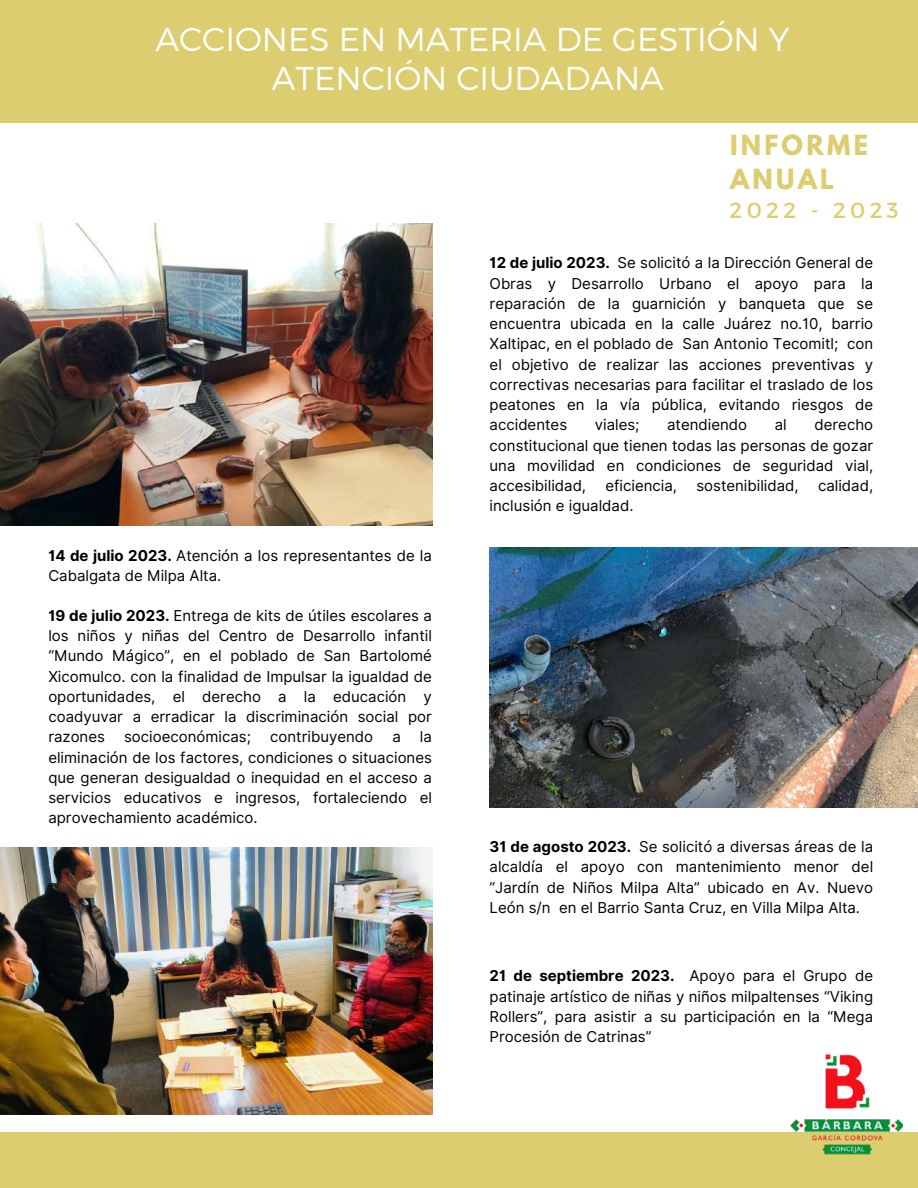
<style>
.page{position:relative;width:918px;height:1188px;background:#fff}
.page>*{position:absolute;margin:0;border:0;box-sizing:border-box;transform-origin:0 0}
.t1{font:300 33px/39.3px "Montserrat";color:#fff;text-align:center}
.t2{font:700 24.6px/33.8px "League Spartan";letter-spacing:.13em;color:#dcce70}
.t3{font:21.9px "Montserrat";letter-spacing:.2em;color:#dcce70}
.t4{font:15px/20.2px "Inter";color:#000;text-align:justify}
.s1{font-weight:700}
</style>
<div class="page">
<div style="left:0;top:0;width:918px;height:123px;background:#dcce70"></div>
<div style="left:0;top:1132px;width:918px;height:56px;background:#dcce70"></div>
<img style="left:790px;top:1054px;width:113px;height:101px">
<img style="left:0;top:223px;width:432px;height:303px">
<img style="left:490px;top:548px;width:428px;height:260px">
<img style="left:0;top:848px;width:432px;height:266px">
<h1 class="t1" style="left:156px;top:18px;width:635px">ACCIONES EN MATERIA DE GESTIÓN Y<br>ATENCIÓN CIUDADANA</h1>
<h2 class="t2" style="left:730px;top:131px;width:139px">INFORME<br>ANUAL</h2>
<h3 class="t3" style="left:730px;top:196px;width:171px">2022 - 2023</h3>
<p class="t4" style="left:48px;top:545px;width:385px"><span class="s1">14 de julio 2023.</span> Atención a los representantes de la<br>Cabalgata de Milpa Alta.</p>
<p class="t4" style="left:48px;top:605px;width:385px"><span class="s1">19 de julio 2023.</span> Entrega de kits de útiles escolares a los niños y niñas del Centro de Desarrollo infantil “Mundo Mágico”, en el poblado de San Bartolomé Xicomulco. con la finalidad de Impulsar la igualdad de oportunidades, el derecho a la educación y coadyuvar a erradicar la discriminación social por razones</p>
<p class="t4" style="left:124px;top:727px;width:128px">socioeconómicas;</p>
<p class="t4" style="left:270px;top:727px;width:104px">contribuyendo</p>
<p class="t4" style="left:392px;top:727px;width:10px">a</p>
<p class="t4" style="left:48px;top:727px;width:385px;text-indent:372px">la eliminación de los factores, condiciones o situaciones que generan desigualdad o inequidad en el acceso a servicios educativos e ingresos, fortaleciendo el aprovechamiento académico.</p>
<p class="t4" style="left:490px;top:253px;width:385px"><span class="s1">12 de julio 2023.</span> Se solicitó a la Dirección General de Obras y Desarrollo Urbano el apoyo para la reparación de la guarnición y banqueta que se encuentra ubicada en la calle Juárez no.10, barrio Xaltipac, en el poblado de San Antonio Tecomitl; con el objetivo de realizar las acciones preventivas y correctivas necesarias para facilitar el traslado de los peatones en la vía pública, evitando riesgos de accidentes</p>
<p class="t4" style="left:595px;top:415px;width:46px">viales;</p>
<p class="t4" style="left:667px;top:415px;width:82px">atendiendo</p>
<p class="t4" style="left:775px;top:415px;width:14px">al</p>
<p class="t4" style="left:490px;top:415px;width:385px;text-indent:325px">derecho constitucional que tienen todas las personas de gozar una movilidad en condiciones de seguridad vial, accesibilidad,</p>
<p class="t4" style="left:605px;top:475px;width:73px">eficiencia,</p>
<p class="t4" style="left:696px;top:475px;width:104px">sostenibilidad,</p>
<p class="t4" style="left:818px;top:475px;width:57px">calidad,</p>
<p class="t4" style="left:490px;top:496px;width:145px">inclusión e igualdad.</p>
<p class="t4" style="left:490px;top:836px;width:385px"><span class="s1">31 de agosto 2023.</span> Se solicitó a diversas áreas de la alcaldía el apoyo con mantenimiento menor del “Jardín de Niños Milpa Alta” ubicado en Av. Nuevo León s/n en el Barrio Santa Cruz, en Villa Milpa Alta.</p>
<p class="t4" style="left:490px;top:966px;width:385px"><span class="s1">21 de septiembre 2023.</span> Apoyo para el Grupo de patinaje artístico de niñas y niños milpaltenses “Viking Rollers”, para asistir a su participación en la “Mega Procesión de Catrinas”</p>
</div>
